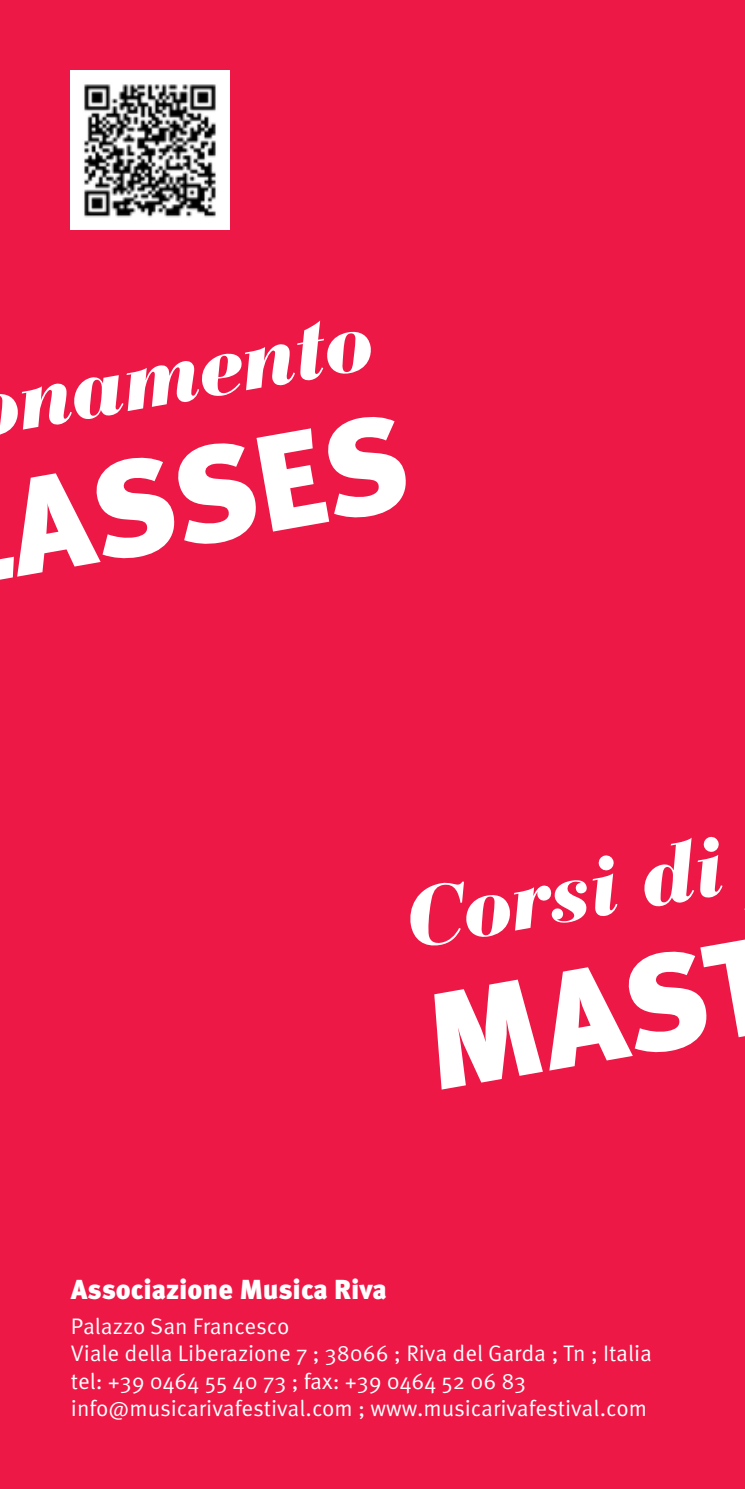
<style>
.page{position:relative;width:745px;height:1489px;background:#fff}
.page>*{position:absolute;margin:0;border:0;box-sizing:border-box;transform-origin:0 0}
.t1{font:900 136.25px "Meta Pro";color:#fff}
.t2{font:italic 900 82.75px "Bauer Bodoni Std";color:#fff}
.t3{font:900 27.5px "Meta Pro";color:#fff}
.t4{font:22.5px/27.5px "Meta Pro";color:#fff}
</style>
<div class="page">
<div style="left:0;top:0;width:744px;height:1488px;background:#ed1846"></div>
<img style="left:71px;top:71px;width:158px;height:158px">
<h2 class="t2" style="left:8px;top:352px;width:362px;rotate:-10deg">namento</h2>
<h1 class="t1" style="left:-5px;top:445px;width:405px;rotate:-10deg">ASSES</h1>
<h2 class="t2" style="left:395px;top:871px;width:325px;rotate:-10deg">Corsi di</h2>
<h1 class="t1" style="left:411px;top:959px;width:358px;rotate:-10deg">MAST</h1>
<p class="t3" style="left:71px;top:1271px;width:317px">Associazione Musica Riva</p>
<p class="t4" style="left:71px;top:1312px;width:582px">Palazzo San Francesco<br>Viale della Liberazione 7 ; 38066 ; Riva del Garda ; Tn ; Italia tel: +39 0464 55 40 73 ; fax: +39 0464 52 06 83 info@musicarivafestival.com ; www.musicarivafestival.com</p>
</div>
